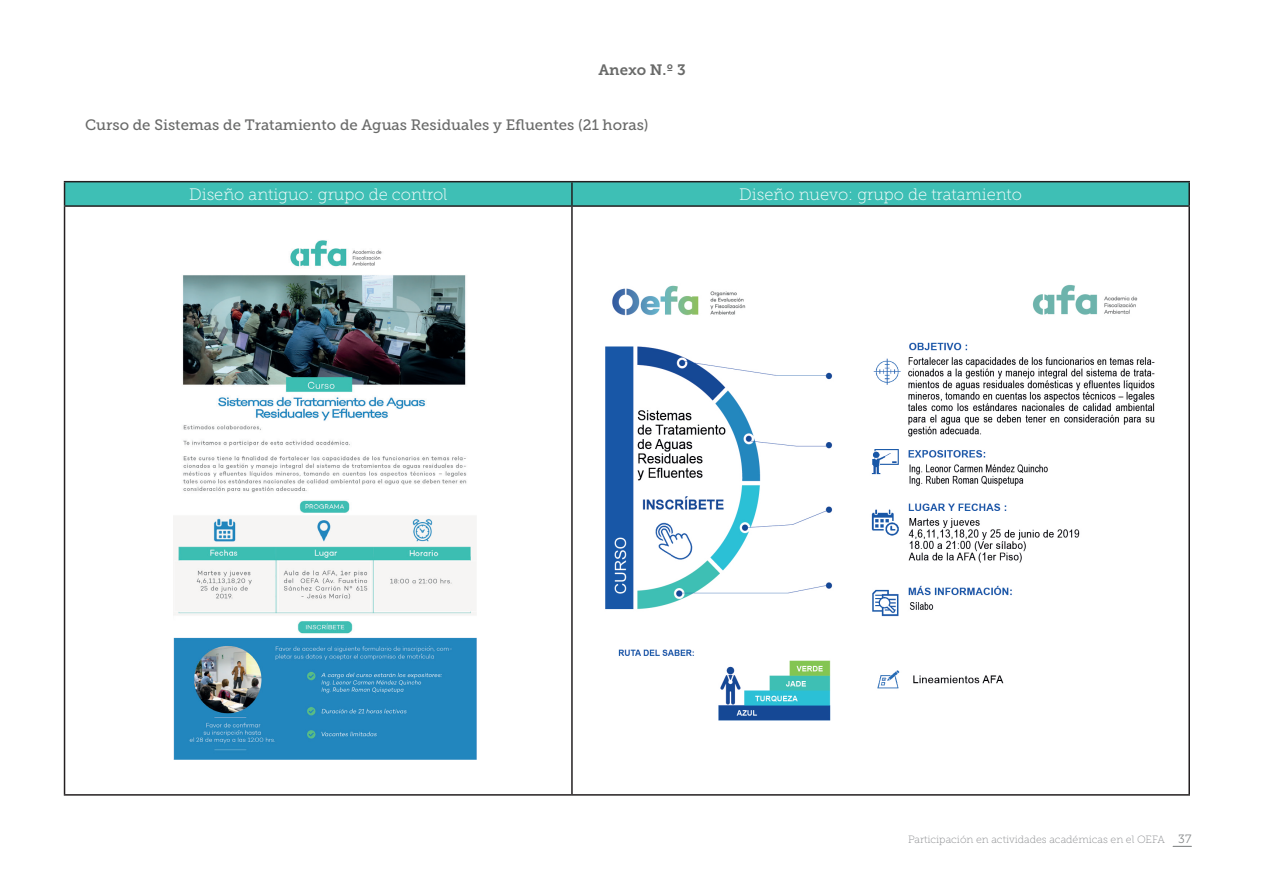
<style>
.page{position:relative;width:1263px;height:893px;background:#fff}
.page>*{position:absolute;margin:0;border:0;box-sizing:border-box;transform-origin:0 0}
.t1{font:16.5px "Museo Slab 100";color:#fff}
.t2{font:15px "Museo Slab 500";color:#696a69}
.t3{font:15px "Museo Slab 700";color:#696a69}
.t4{font:10.5px "Museo Slab 100";color:#87898c}
.s1{font-family:"Museo Slab 300";font-size:12px;color:#858889}
</style>
<div class="page">
<svg style="left:1173px;top:846px;width:18px;height:1px"></svg>
<hr style="left:64px;top:181px;width:508px;height:1px;background:#231f20">
<div style="left:64px;top:182px;width:1124px;height:23px;background:#3ebfb5"></div>
<hr style="left:572px;top:181px;width:618px;height:1px;background:#231f20">
<hr style="left:571px;top:182px;width:2px;height:23px;background:#231f20">
<hr style="left:1188px;top:182px;width:2px;height:23px;background:#231f20">
<hr style="left:64px;top:205px;width:508px;height:2px;background:#231f20">
<hr style="left:64px;top:207px;width:1px;height:587px;background:#231f20">
<hr style="left:572px;top:205px;width:618px;height:2px;background:#231f20">
<hr style="left:571px;top:207px;width:2px;height:587px;background:#231f20">
<hr style="left:1188px;top:207px;width:2px;height:587px;background:#231f20">
<hr style="left:64px;top:794px;width:508px;height:2px;background:#231f20">
<hr style="left:572px;top:794px;width:618px;height:2px;background:#231f20">
<img style="left:173px;top:240px;width:303px;height:519px">
<img style="left:605px;top:284px;width:550px;height:437px">
<p class="t3" style="left:598px;top:61px;width:89px">Anexo N.º 3</p>
<p class="t2" style="left:85px;top:117px;width:565px">Curso de Sistemas de Tratamiento de Aguas Residuales y Efluentes (21 horas)</p>
<p class="t1" style="left:189px;top:186px;width:260px">Diseño antiguo: grupo de control</p>
<p class="t1" style="left:739px;top:186px;width:284px">Diseño nuevo: grupo de tratamiento</p>
<p class="t4" style="left:908px;top:834px;width:285px">Participación en actividades académicas en el OEFA <span class="s1">37</span></p>
</div>
